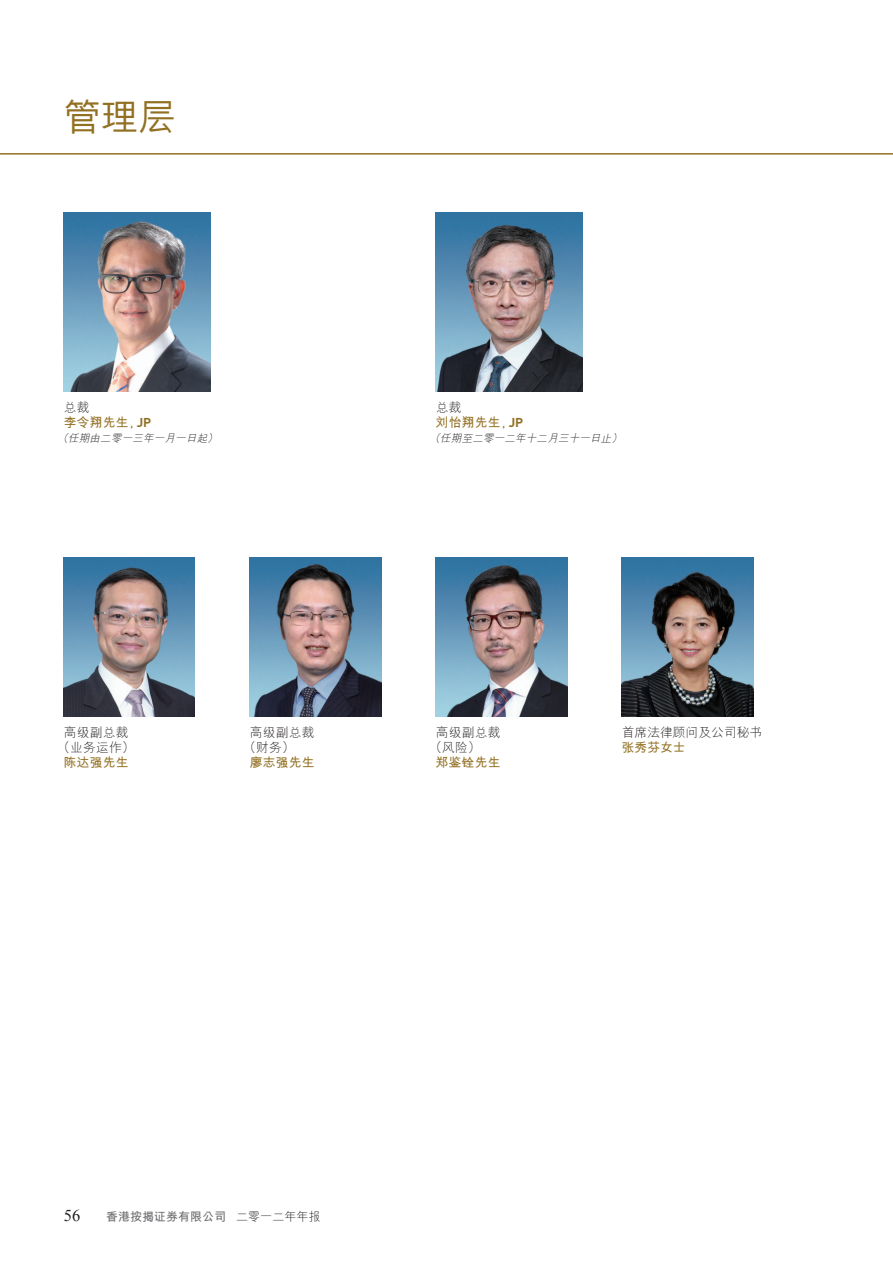
<style>
.page{position:relative;width:893px;height:1263px;background:#fff}
.page>*{position:absolute;margin:0;border:0;box-sizing:border-box;transform-origin:0 0}
.t1{font:500 37.5px "M Hei HKS";color:#927022}
.t2{font:16.5px "Times New Roman";color:#231f20}
.t3{font:700 12.75px "M Hei HKS";letter-spacing:.02em;color:#927022}
.t4{font:300 12.75px/15px "M Hei HKS";letter-spacing:.02em;color:#231f20}
.t5{font:300 12.75px "M Hei HKS";color:#231f20}
.t6{font:700 12px "M Hei HKS";color:#6c6d70}
.t7{font:italic 300 10.5px "M Hei HKS";color:#231f20}
.s1{font-family:"DIN";font-weight:400}
.s2{font-family:"DIN"}
.s3{font-weight:300;color:#231f20}
</style>
<div class="page">
<hr style="left:0;top:153px;width:893px;height:2px;background:#927022">
<img style="left:64px;top:213px;width:147px;height:178px">
<img style="left:436px;top:213px;width:147px;height:178px">
<img style="left:64px;top:557px;width:131px;height:159px">
<img style="left:250px;top:557px;width:131px;height:159px">
<img style="left:436px;top:557px;width:131px;height:159px">
<img style="left:622px;top:557px;width:131px;height:159px">
<h1 class="t1" style="left:64px;top:90px;width:114px">管理層</h1>
<p class="t4" style="left:64px;top:400px;width:27px">總裁</p>
<p class="t3" style="left:64px;top:413px;width:89px">李令翔先生<span class="s1">,</span> <span class="s2">JP</span></p>
<p class="t7" style="left:58px;top:431px;width:164px">（任期由二零一三年一月一日起）</p>
<p class="t4" style="left:57px;top:725px;width:79px;text-align:center">高級副總裁（業務運作）</p>
<p class="t3" style="left:64px;top:753px;width:66px">陳達強先生</p>
<p class="t4" style="left:243px;top:725px;width:73px;text-indent:6px">高級副總裁（財務）</p>
<p class="t3" style="left:250px;top:753px;width:66px">廖志強先生</p>
<p class="t4" style="left:436px;top:400px;width:27px">總裁</p>
<p class="t3" style="left:436px;top:413px;width:89px">劉怡翔先生<span class="s1">,</span> <span class="s2">JP</span></p>
<p class="t7" style="left:430px;top:431px;width:197px">（任期至二零一二年十二月三十一日止）</p>
<p class="t4" style="left:429px;top:725px;width:73px;text-indent:6px">高級副總裁（風險）</p>
<p class="t3" style="left:436px;top:753px;width:66px">鄭鑒銓先生</p>
<p class="t5" style="left:622px;top:724px;width:142px">首席法律顧問及公司秘書</p>
<p class="t3" style="left:622px;top:738px;width:65px">張秀芬女士</p>
<p class="t2" style="left:64px;top:1204px;width:18px">56</p>
<p class="t6" style="left:106px;top:1208px;width:216px">香港按揭證券有限公司 <span class="s3">二零一二年年報</span></p>
</div>
